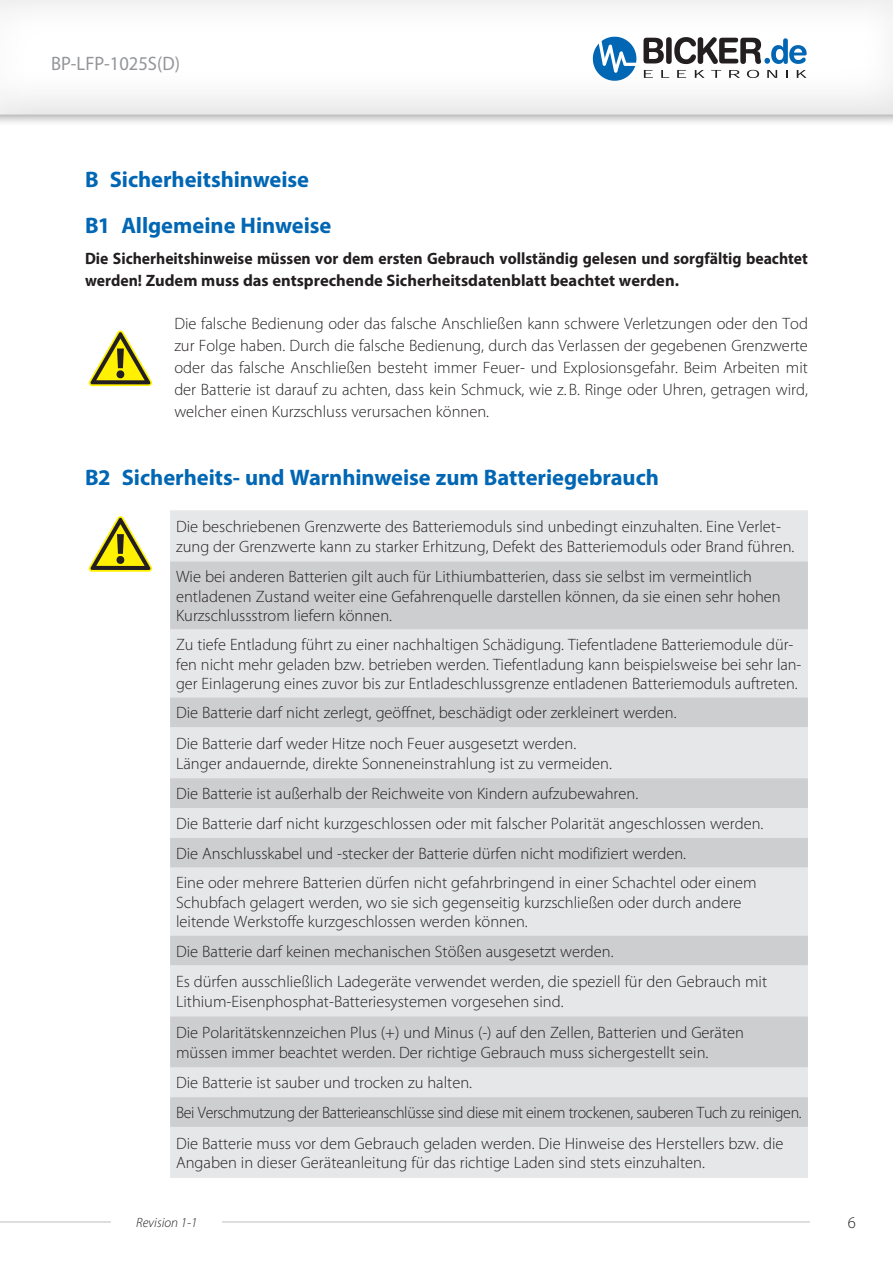
<style>
.page{position:relative;width:893px;height:1263px;background:#fff}
.page>*{position:absolute;margin:0;border:0;box-sizing:border-box;transform-origin:0 0}
.t1{font:700 22.5px/46.5px "Myriad Pro";letter-spacing:-.005em;color:#0166b3}
.t2{font:19.5px "Myriad Pro";color:#939598;scale:.95 1}
.t3{font:300 16.5px/19.5px "Myriad Pro";color:#231f20}
.t4{font:700 16.5px/21.8px "Myriad Pro";color:#231f20;scale:.95 1}
.t5{font:italic 300 13.5px "Myriad Pro";color:#231f20}
</style>
<div class="page">
<div style="left:0;top:0;width:893px;height:127px;background:#231f20;opacity:.5"></div>
<div style="left:0;top:0;width:893px;height:116px;background:#231f20;opacity:.25"></div>
<svg style="left:593px;top:37px;width:214px;height:44px"></svg>
<hr style="left:0;top:1221px;width:829px;height:1px;background:#bcbdc0">
<div style="left:112px;top:1180px;width:110px;height:83px;background:#fff"></div>
<div style="left:810px;top:1180px;width:83px;height:83px;background:#fff"></div>
<div style="left:170px;top:510px;width:638px;height:668px;background:#e6e7e9"></div>
<svg style="left:170px;top:561px;width:638px;height:566px;background:#dadbdd"></svg>
<svg style="left:89px;top:516px;width:63px;height:56px"></svg>
<svg style="left:89px;top:331px;width:63px;height:55px"></svg>
<p class="t2" style="left:51px;top:51px;width:137px">BP-LFP-1025S(D)</p>
<h1 class="t1" style="left:85px;top:155px;width:248px">B Sicherheitshinweise<br>B1 Allgemeine Hinweise</h1>
<p class="t4" style="left:85px;top:247px;width:762px">Die Sicherheitshinweise müssen vor dem ersten Gebrauch vollständig gelesen und sorgfältig beachtet werden! Zudem muss das entsprechende Sicherheitsdatenblatt beachtet werden.</p>
<p class="t3" style="left:174px;top:313px;width:635px;line-height:21.8px;text-align:justify">Die falsche Bedienung oder das falsche Anschließen kann schwere Verletzungen oder den Tod zur Folge haben. Durch die falsche Bedienung, durch das Verlassen der gegebenen Grenzwerte oder das falsche Anschließen besteht immer Feuer- und Explosionsgefahr. Beim Arbeiten mit der Batterie ist darauf zu achten, dass kein Schmuck, wie z.B. Ringe oder Uhren, getragen wird, welcher einen Kurzschluss verursachen können.</p>
<h1 class="t1" style="left:85px;top:453px;width:575px">B2 Sicherheits- und Warnhinweise zum Batteriegebrauch</h1>
<p class="t3" style="left:176px;top:517px;width:620px">Die beschriebenen Grenzwerte des Batteriemoduls sind unbedingt einzuhalten. Eine Verlet&shy;zung der Grenzwerte kann zu starker Erhitzung, Defekt des Batteriemoduls oder Brand führen.</p>
<p class="t3" style="left:176px;top:567px;width:606px">Wie bei anderen Batterien gilt auch für Lithiumbatterien, dass sie selbst im vermeintlich entladenen Zustand weiter eine Gefahrenquelle darstellen können, da sie einen sehr hohen<br>Kurzschlussstrom liefern können.</p>
<p class="t3" style="left:176px;top:635px;width:627px">Zu tiefe Entladung führt zu einer nachhaltigen Schädigung. Tiefentladene Batteriemodule dür&shy;fen nicht mehr geladen bzw. betrieben werden. Tiefentladung kann beispielsweise bei sehr lan&shy;ger Einlagerung eines zuvor bis zur Entladeschlussgrenze entladenen Batteriemoduls auftreten.</p>
<p class="t3" style="left:176px;top:697px;width:502px;line-height:30.6px">Die Batterie darf nicht zerlegt, geöffnet, beschädigt oder zerkleinert werden.<br>Die Batterie darf weder Hitze noch Feuer ausgesetzt werden.</p>
<p class="t3" style="left:176px;top:748px;width:589px;line-height:29.8px">Länger andauernde, direkte Sonneneinstrahlung ist zu vermeiden.<br>Die Batterie ist außerhalb der Reichweite von Kindern aufzubewahren.<br>Die Batterie darf nicht kurzgeschlossen oder mit falscher Polarität angeschlossen werden.<br>Die Anschlusskabel und -stecker der Batterie dürfen nicht modifiziert werden.<br>Eine oder mehrere Batterien dürfen nicht gefahrbringend in einer Schachtel oder einem</p>
<p class="t3" style="left:176px;top:892px;width:567px">Schubfach gelagert werden, wo sie sich gegenseitig kurzschließen oder durch andere leitende Werkstoffe kurzgeschlossen werden können.</p>
<p class="t3" style="left:176px;top:936px;width:593px;line-height:30.6px">Die Batterie darf keinen mechanischen Stößen ausgesetzt werden.<br>Es dürfen ausschließlich Ladegeräte verwendet werden, die speziell für den Gebrauch mit</p>
<p class="t3" style="left:176px;top:985px;width:569px;line-height:31.5px">Lithium-Eisenphosphat-Batteriesystemen vorgesehen sind.<br>Die Polaritätskennzeichen Plus (+) und Minus (-) auf den Zellen, Batterien und Geräten</p>
<p class="t3" style="left:176px;top:1037px;width:627px;line-height:30.3px">müssen immer beachtet werden. Der richtige Gebrauch muss sichergestellt sein.<br>Die Batterie ist sauber und trocken zu halten.<br>Bei Verschmutzung der Batterieanschlüsse sind diese mit einem trockenen, sauberen Tuch zu reinigen.<br>Die Batterie muss vor dem Gebrauch geladen werden. Die Hinweise des Herstellers bzw. die</p>
<p class="t3" style="left:176px;top:1153px;width:530px">Angaben in dieser Geräteanleitung für das richtige Laden sind stets einzuhalten.</p>
<p class="t5" style="left:136px;top:1214px;width:63px">Revision 1-1</p>
<p class="t3" style="left:848px;top:1212px;width:10px">6</p>
</div>
